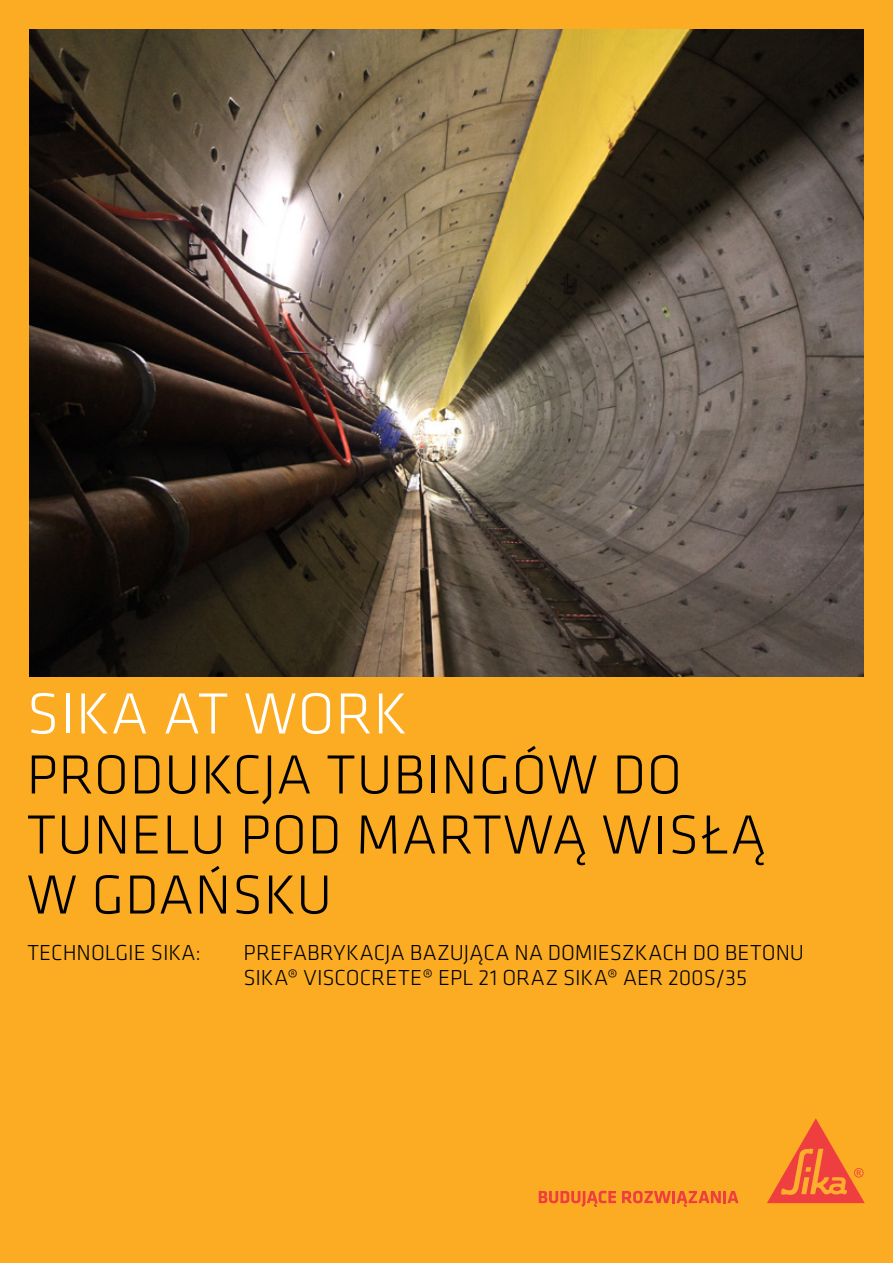
<style>
.page{position:relative;width:893px;height:1263px;background:#fbac23}
.page>*{position:absolute;margin:0;border:0;box-sizing:border-box;transform-origin:0 0}
.t1{font:300 60px "Klavika Basic";letter-spacing:.015em;color:#fff}
.t2{font:300 57px/60px "Klavika Basic";letter-spacing:.015em;color:#000}
.t3{font:300 22.5px "Klavika Basic";color:#000}
</style>
<div class="page">
<svg style="left:767px;top:1118px;width:98px;height:85px"></svg>
<svg style="left:539px;top:1191px;width:77px;height:16px"></svg>
<svg style="left:622px;top:1191px;width:116px;height:16px"></svg>
<img style="left:30px;top:30px;width:833px;height:646px">
<h1 class="t1" style="left:27px;top:677px;width:383px">SIKA AT WORK</h1>
<h2 class="t2" style="left:27px;top:744px;width:741px">PRODUKCJA TUBINGÓW DO<br>TUNELU POD MARTWĄ WISŁĄ<br>W GDAŃSKU</h2>
<p class="t3" style="left:28px;top:939px;width:175px">TECHNOLGIE SIKA:</p>
<p class="t3" style="left:244px;top:939px;width:115px">PRE FABRYKACJA</p>
<p class="t3" style="left:410px;top:939px;width:53px">BAZUJĄCA</p>
<p class="t3" style="left:514px;top:939px;width:47px">NA DOMIE</p>
<p class="t3" style="left:610px;top:939px;width:39px">SZKACH</p>
<p class="t3" style="left:693px;top:939px;width:46px">DO BETONU</p>
<p class="t3" style="left:244px;top:964px;width:105px">SIKA® VISCOCRETE</p>
<p class="t3" style="left:422px;top:964px;width:29px">® EPL</p>
<p class="t3" style="left:479px;top:964px;width:39px">21 ORA</p>
<p class="t3" style="left:545px;top:964px;width:92px">Z SIKA® AER</p>
<p class="t3" style="left:668px;top:964px;width:81px">200S/35</p>
</div>
